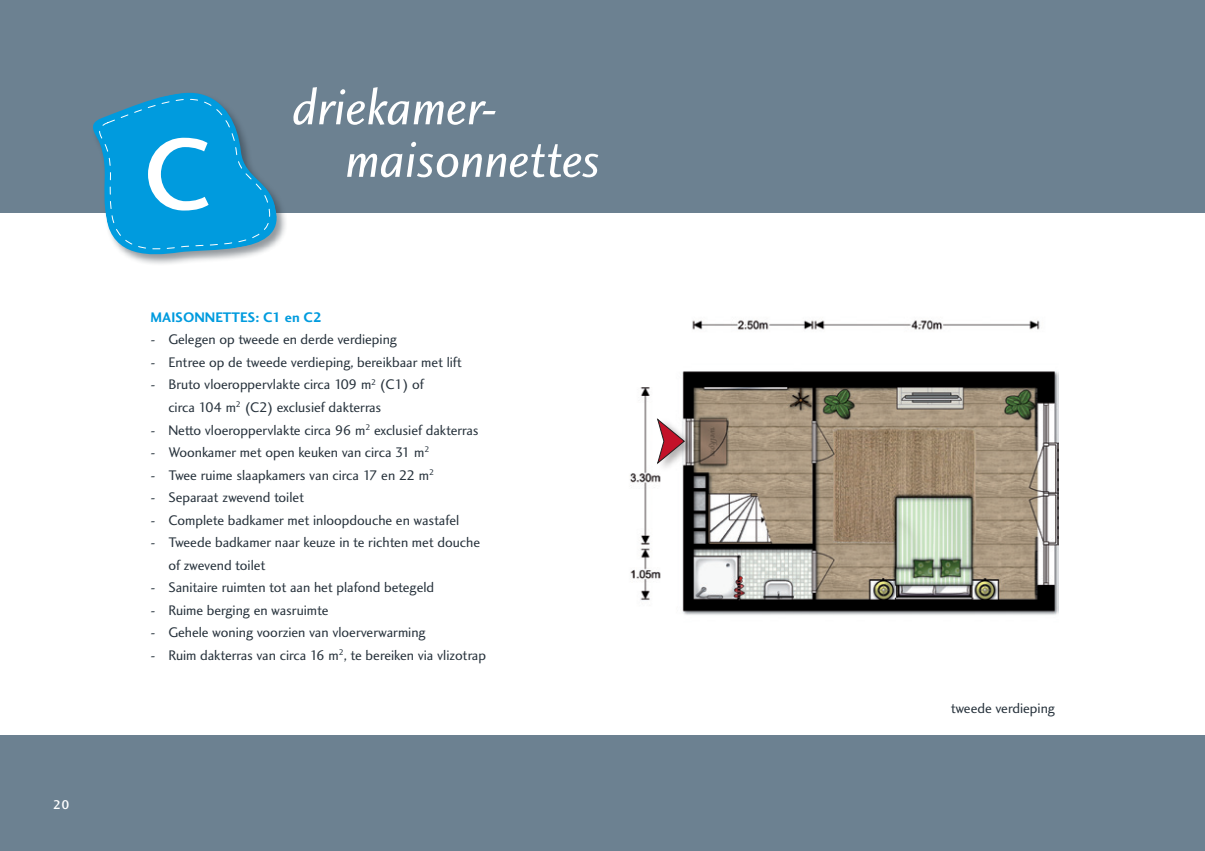
<style>
.page{position:relative;width:1205px;height:851px;background:#fff}
.page>*{position:absolute;margin:0;border:0;box-sizing:border-box;transform-origin:0 0}
.t1{font:105px "Charlotte Sans Medium Plain";color:#fff}
.t2{font:52.5px "Charlotte Sans Book Italic Plain";color:#fff}
.t3{font:14.38px/22.5px "Charlotte Sans Book Plain";color:#28333d}
.t4{font:14.38px "Charlotte Sans Book Plain";letter-spacing:-.02em;color:#28333d}
.t5{font:14.38px "Charlotte Sans Bold Plain";color:#009bde}
.t6{font:13.12px "Charlotte Sans Medium Plain";color:#fff}
</style>
<div class="page">
<img style="left:630px;top:320px;width:428px;height:295px">
<div style="left:0;top:0;width:1205px;height:213px;background:#6c8191"></div>
<div style="left:0;top:735px;width:1205px;height:115px;background:#6c8191"></div>
<div style="left:91px;top:91px;width:197px;height:175px;background:#28333d;opacity:.5"></div>
<svg style="left:91px;top:91px;width:189px;height:166px"></svg>
<div style="left:656px;top:416px;width:39px;height:55px;background:#231f20;opacity:.35"></div>
<svg style="left:657px;top:418px;width:28px;height:46px"></svg>
<p class="t6" style="left:53px;top:796px;width:18px">20</p>
<h2 class="t2" style="left:292px;top:75px;width:208px">driekamer-</h2>
<h1 class="t1" style="left:143px;top:111px;width:62px">C</h1>
<h2 class="t2" style="left:345px;top:128px;width:257px">maisonnettes</h2>
<p class="t5" style="left:151px;top:308px;width:10px">MAISONNETTES</p>
<p class="t5" style="left:255px;top:308px;width:68px">: C1 en C2</p>
<p class="t3" style="left:151px;top:328px;width:248px">- Gelegen op tweede en derde verdieping</p>
<p class="t3" style="left:151px;top:350px;width:313px">- Entree op de tweede verdieping, bereikbaar met lift</p>
<p class="t3" style="left:168px;top:373px;width:257px;text-indent:-18px">- Bruto vloeroppervlakte circa 109 m<sup>2</sup> (C1) of circa 104 m<sup>2</sup> (C2) exclusief dakterras</p>
<p class="t3" style="left:151px;top:418px;width:329px">- Netto vloeroppervlakte circa 96 m<sup>2</sup> exclusief dakterras</p>
<p class="t4" style="left:151px;top:443px;width:280px">- Woonkamer met open keuken van circa 31 m<sup>2</sup></p>
<p class="t4" style="left:151px;top:466px;width:285px">- Twee ruime slaapkamers van circa 17 en 22 m<sup>2</sup></p>
<p class="t3" style="left:151px;top:485px;width:155px">- Separaat zwevend toilet</p>
<p class="t3" style="left:151px;top:508px;width:310px">- Complete badkamer met inloopdouche en wastafel</p>
<p class="t3" style="left:168px;top:530px;width:313px;text-indent:-18px">- Tweede badkamer naar keuze in te richten met douche of zwevend toilet</p>
<p class="t3" style="left:151px;top:575px;width:285px">- Sanitaire ruimten tot aan het plafond betegeld</p>
<p class="t3" style="left:151px;top:598px;width:179px">- Ruime berging en wasruimte</p>
<p class="t4" style="left:151px;top:623px;width:277px">- Gehele woning voorzien van vloerverwarming</p>
<p class="t3" style="left:151px;top:643px;width:337px">- Ruim dakterras van circa 16 m<sup>2</sup>, te bereiken via vlizotrap</p>
<p class="t3" style="left:951px;top:697px;width:106px">tweede verdieping</p>
</div>
